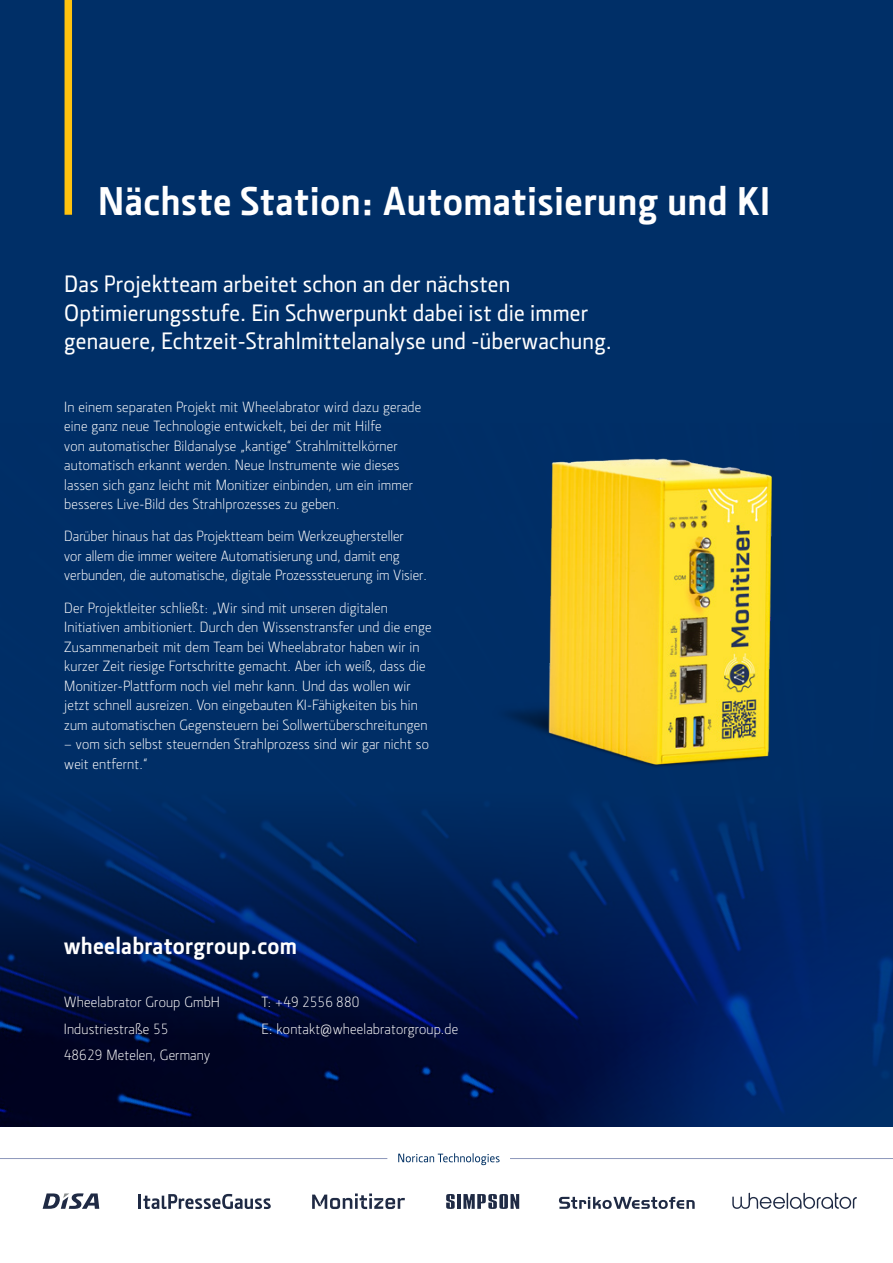
<style>
.page{position:relative;width:893px;height:1263px;background:#fff}
.page>*{position:absolute;margin:0;border:0;box-sizing:border-box;transform-origin:0 0}
.t1{font:700 40.5px "Section";letter-spacing:.01em;color:#fff}
.t2{font:500 24px/28.5px "Section";letter-spacing:.01em;color:#fff}
.t3{font:700 24px "Section";letter-spacing:.01em;color:#fff}
.t4{font:300 15px/19.5px "Section";letter-spacing:.01em;color:#fff}
.t5{font:15px "Section Light Caps";letter-spacing:.01em;color:#fff}
.s1{font-family:"Section";font-weight:300}
.s2{font-family:"Section Light Caps";font-weight:400}
</style>
<div class="page">
<div style="left:0;top:0;width:893px;height:1127px;background:#002f67"></div>
<img style="left:0;top:815px;width:893px;height:312px">
<div style="left:65px;top:0;width:7px;height:215px;background:#ffc20e"></div>
<svg style="left:398px;top:1153px;width:102px;height:12px"></svg>
<hr style="left:0;top:1158px;width:387px;height:1px;background:#8e98bb">
<hr style="left:510px;top:1158px;width:383px;height:1px;background:#8e98bb">
<svg style="left:43px;top:1193px;width:56px;height:16px"></svg>
<svg style="left:139px;top:1194px;width:132px;height:15px"></svg>
<svg style="left:312px;top:1193px;width:93px;height:16px"></svg>
<svg style="left:446px;top:1194px;width:9px;height:15px"></svg>
<hr style="left:457px;top:1194px;width:4px;height:15px;background:#1f2a44">
<svg style="left:463px;top:1194px;width:56px;height:15px"></svg>
<svg style="left:559px;top:1197px;width:136px;height:12px"></svg>
<svg style="left:732px;top:1193px;width:125px;height:16px"></svg>
<img style="left:482px;top:458px;width:315px;height:360px">
<h1 class="t1" style="left:98px;top:174px;width:674px">Nächste Station: Automatisierung und KI</h1>
<h2 class="t2" style="left:64px;top:270px;width:549px">Das Projektteam arbeitet schon an der nächsten<br>Optimierungsstufe. Ein Schwerpunkt dabei ist die immer genauere, Echtzeit-Strahlmittelanalyse und -überwachung.</h2>
<p class="t4" style="left:64px;top:397px;width:359px">In einem separaten Projekt mit Wheelabrator wird dazu gerade eine ganz neue Technologie entwickelt, bei der mit Hilfe<br>von automatischer Bildanalyse „kantige“ Strahlmittelkörner automatisch erkannt werden. Neue Instrumente wie dieses lassen sich ganz leicht mit Monitizer einbinden, um ein immer besseres Live-Bild des Strahlprozesses zu geben.</p>
<p class="t4" style="left:64px;top:526px;width:364px">Darüber hinaus hat das Projektteam beim Werkzeughersteller<br>vor allem die immer weitere Automatisierung und, damit eng verbunden, die automatische, digitale Prozesssteuerung im Visier.</p>
<p class="t4" style="left:64px;top:598px;width:369px">Der Projektleiter schließt: „Wir sind mit unseren digitalen Initiativen ambitioniert. Durch den Wissenstransfer und die enge Zusammenarbeit mit dem Team bei Wheelabrator haben wir in kurzer Zeit riesige Fortschritte gemacht. Aber ich weiß, dass die Monitizer-Plattform noch viel mehr kann. Und das wollen wir jetzt schnell ausreizen. Von eingebauten KI-Fähigkeiten bis hin zum automatischen Gegensteuern bei Sollwertüberschreitungen</p>
<p class="t4" style="left:64px;top:734px;width:366px">– vom sich selbst steuernden Strahlprozess sind wir gar nicht so weit entfernt.“</p>
<h2 class="t3" style="left:64px;top:929px;width:235px">wheelabratorgroup.com</h2>
<p class="t5" style="left:261px;top:992px;width:99px"><span class="s1">T:</span> +49 2556 880</p>
<p class="t4" style="left:261px;top:1018px;width:198px">E: kontakt@wheelabratorgroup.de</p>
<p class="t4" style="left:64px;top:989px;width:158px;line-height:26.2px">Wheelabrator Group GmbH<br>Industriestraße <span class="s2">55<br>48629</span> Metelen, Germany</p>
</div>
